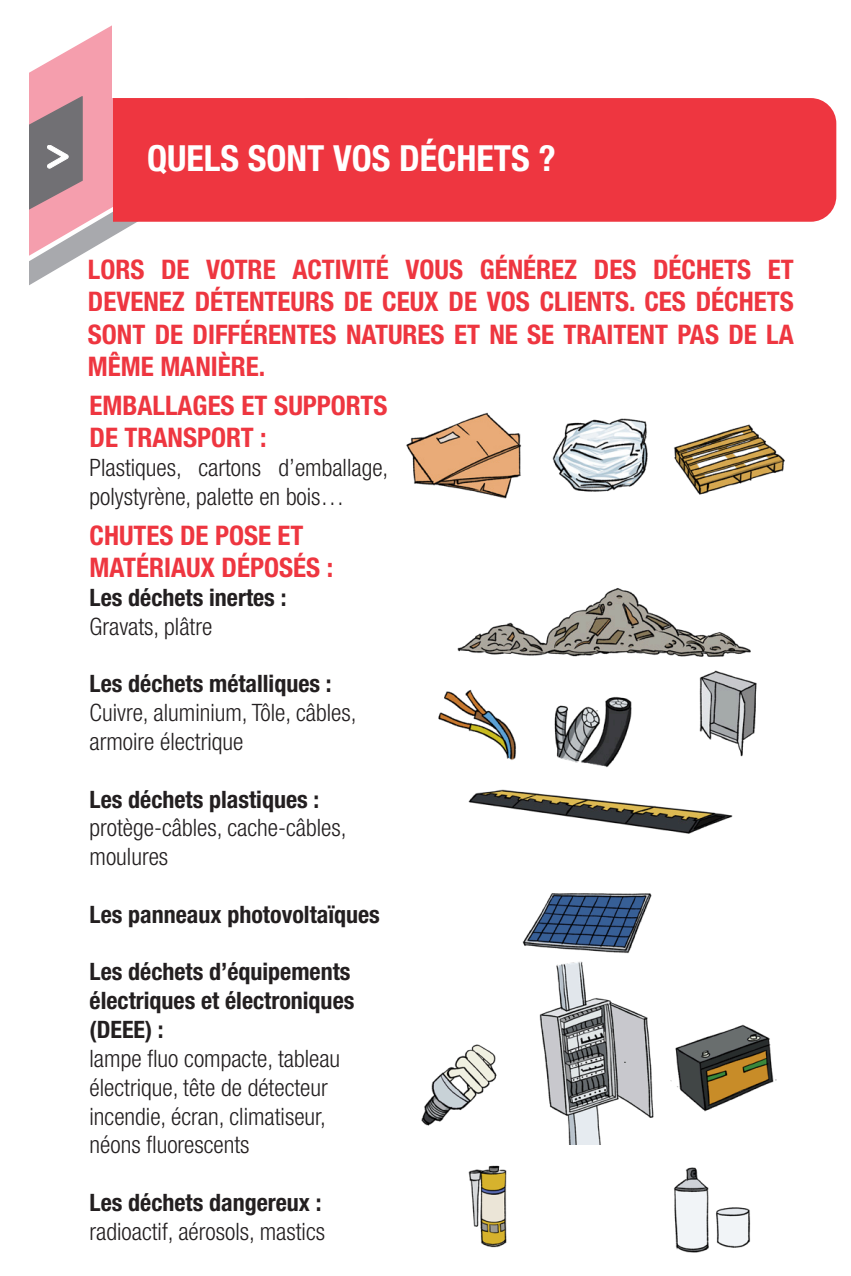
<style>
.page{position:relative;width:851px;height:1276px;background:#fff}
.page>*{position:absolute;margin:0;border:0;box-sizing:border-box;transform-origin:0 0}
.t1{font:700 condensed 36px "Helvetica Neue LT Std";color:#fff}
.t2{font:700 condensed 27px/32.4px "Helvetica Neue LT Std";color:#ee3640}
.t3{font:300 condensed 24px/28.8px "Helvetica Neue LT Std";color:#231f20}
.t4{font:700 condensed 24px/28.8px "Helvetica Neue LT Std";color:#231f20}
.s1{font-weight:700}
</style>
<div class="page">
<svg style="left:29px;top:45px;width:108px;height:240px;fill:#f59ead"></svg>
<div style="left:113px;top:0;width:737px;height:98px;background:#fff"></div>
<svg style="left:29px;top:96px;width:54px;height:132px;background:#a4848c"></svg>
<div style="left:113px;top:98px;width:723px;height:124px;background:#ee3640"></div>
<img style="left:421px;top:893px;width:356px;height:252px">
<img style="left:438px;top:588px;width:319px;height:246px">
<img style="left:406px;top:412px;width:379px;height:87px">
<img style="left:468px;top:1165px;width:283px;height:88px">
<div style="left:562px;top:1161px;width:57px;height:19px;background:#fff"></div>
<p class="t1" style="left:147px;top:136px;width:410px">QUELS SONT VOS DÉCHETS ?</p>
<p class="t2" style="left:88px;top:252px;width:707px;text-align:justify">LORS DE VOTRE ACTIVITÉ VOUS GÉNÉREZ DES DÉCHETS ET DEVENEZ DÉTENTEURS DE CEUX DE VOS CLIENTS. CES DÉCHETS SONT DE DIFFÉRENTES NATURES ET NE SE TRAITENT PAS DE LA MÊME MANIÈRE.</p>
<p class="t2" style="left:90px;top:389px;width:299px">EMBALLAGES ET SUPPORTS<br>DE TRANSPORT :</p>
<p class="t3" style="left:90px;top:453px;width:300px">Plastiques, cartons d’emballage, polystyrène, palette en bois…</p>
<p class="t2" style="left:90px;top:518px;width:245px">CHUTES DE POSE ET<br>MATÉRIAUX DÉPOSÉS :</p>
<p class="t4" style="left:90px;top:583px;width:198px">Les déchets inertes :</p>
<p class="t3" style="left:90px;top:612px;width:124px">Gravats, plâtre</p>
<p class="t4" style="left:90px;top:669px;width:244px">Les déchets métalliques :</p>
<p class="t3" style="left:90px;top:698px;width:268px">Cuivre, aluminium, Tôle, câbles, armoire électrique</p>
<p class="t3" style="left:90px;top:784px;width:258px"><span class="s1">Les déchets plastiques : </span>protège-câbles, cache-câbles, moulures</p>
<p class="t4" style="left:90px;top:899px;width:292px">Les panneaux photovoltaïques</p>
<p class="t4" style="left:90px;top:957px;width:266px">Les déchets d’équipements électriques et électroniques (DEEE) :</p>
<p class="t3" style="left:90px;top:1043px;width:252px">lampe fluo compacte, tableau électrique, tête de détecteur incendie, écran, climatiseur, néons fluorescents</p>
<p class="t4" style="left:90px;top:1187px;width:233px">Les déchets dangereux :</p>
<p class="t3" style="left:90px;top:1216px;width:237px">radioactif, aérosols, mastics</p>
</div>
